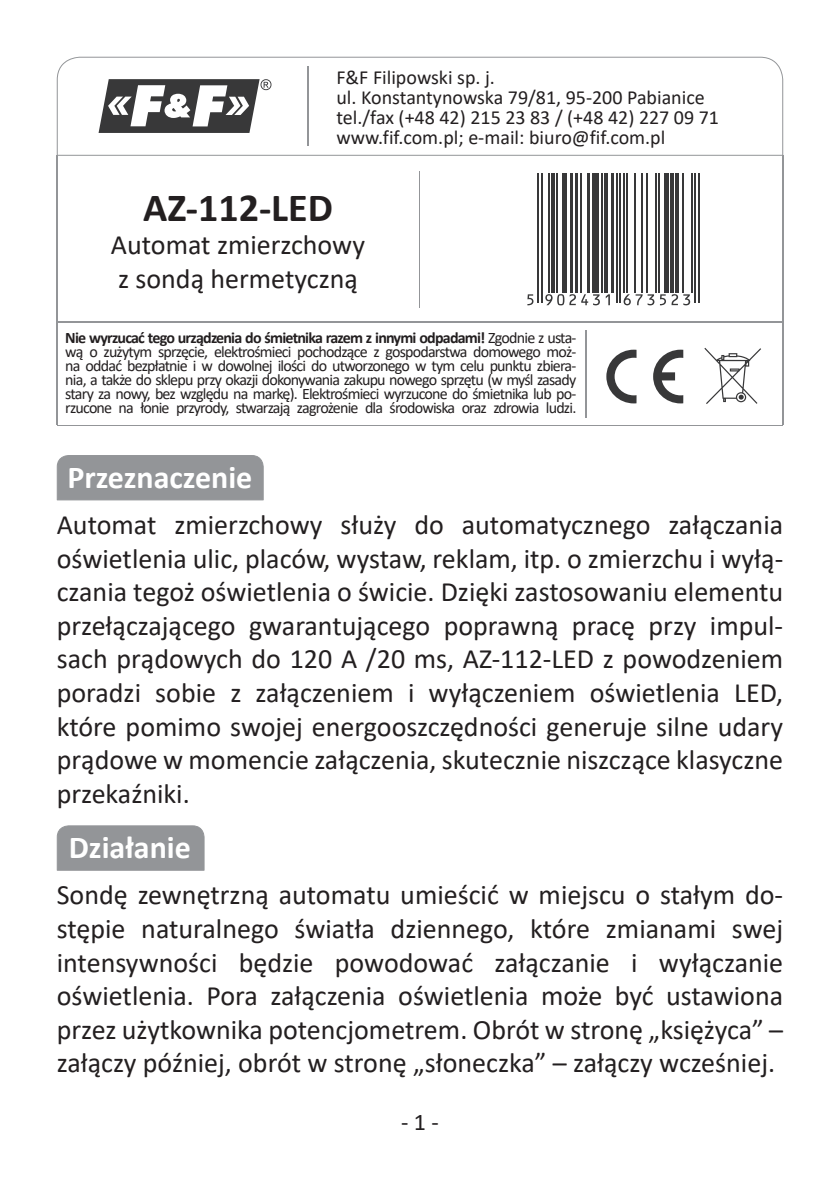
<style>
.page{position:relative;width:840px;height:1191px;background:#fff}
.page>*{position:absolute;margin:0;border:0;box-sizing:border-box;transform-origin:0 0}
.t1{font:700 40px "Calibri";color:#231f20}
.t2{font:700 32px "Calibri";color:#fff}
.t3{font:28px/33.6px "Calibri";color:#231f20;text-align:justify}
.t4{font:24px "Calibri";color:#231f20}
.t5{font:20px/20px "Calibri";color:#231f20}
.t6{font:16px/14px "Calibri";letter-spacing:-.05em;color:#231f20;text-align:justify}
.s1{font-weight:700}
</style>
<div class="page">
<svg style="left:704px;top:348px;width:56px;height:56px"></svg>
<svg style="left:606px;top:350px;width:77px;height:53px"></svg>
<hr style="left:57px;top:322px;width:724px;height:1px;background:#939598">
<hr style="left:584px;top:330px;width:1px;height:88px;background:#939598">
<hr style="left:418px;top:171px;width:1px;height:136px;background:#939598">
<hr style="left:57px;top:425px;width:724px;height:1px;background:#939598">
<svg style="left:527px;top:173px;width:173px;height:133px"></svg>
<hr style="left:537px;top:173px;width:1px;height:130px;background:#383839">
<hr style="left:541px;top:173px;width:1px;height:130px;background:#383839">
<hr style="left:547px;top:173px;width:2px;height:119px;background:#383839">
<hr style="left:551px;top:173px;width:3px;height:119px;background:#383839">
<hr style="left:556px;top:173px;width:1px;height:119px;background:#383839">
<div style="left:561px;top:173px;width:5px;height:119px;background:#383839"></div>
<hr style="left:570px;top:173px;width:3px;height:119px;background:#383839">
<hr style="left:575px;top:173px;width:3px;height:119px;background:#383839">
<hr style="left:580px;top:173px;width:1px;height:119px;background:#383839">
<hr style="left:587px;top:173px;width:2px;height:119px;background:#383839">
<div style="left:592px;top:173px;width:6px;height:119px;background:#383839"></div>
<hr style="left:600px;top:173px;width:1px;height:119px;background:#383839">
<hr style="left:604px;top:173px;width:3px;height:119px;background:#383839">
<hr style="left:610px;top:173px;width:3px;height:119px;background:#383839">
<hr style="left:616px;top:173px;width:1px;height:130px;background:#383839">
<hr style="left:619px;top:173px;width:1px;height:130px;background:#383839">
<hr style="left:622px;top:173px;width:2px;height:119px;background:#383839">
<hr style="left:626px;top:173px;width:1px;height:119px;background:#383839">
<hr style="left:634px;top:173px;width:1px;height:119px;background:#383839">
<hr style="left:641px;top:173px;width:1px;height:119px;background:#383839">
<hr style="left:646px;top:173px;width:1px;height:119px;background:#383839">
<hr style="left:655px;top:173px;width:1px;height:119px;background:#383839">
<hr style="left:658px;top:173px;width:1px;height:119px;background:#383839">
<div style="left:663px;top:173px;width:5px;height:119px;background:#383839"></div>
<hr style="left:670px;top:173px;width:3px;height:119px;background:#383839">
<hr style="left:675px;top:173px;width:3px;height:119px;background:#383839">
<hr style="left:682px;top:173px;width:1px;height:119px;background:#383839">
<hr style="left:690px;top:173px;width:2px;height:119px;background:#383839">
<hr style="left:694px;top:173px;width:1px;height:130px;background:#383839">
<hr style="left:697px;top:173px;width:1px;height:130px;background:#383839">
<svg style="left:527px;top:294px;width:6px;height:11px"></svg>
<svg style="left:545px;top:294px;width:30px;height:11px"></svg>
<svg style="left:581px;top:294px;width:18px;height:11px"></svg>
<svg style="left:605px;top:294px;width:4px;height:11px"></svg>
<svg style="left:623px;top:294px;width:42px;height:11px"></svg>
<svg style="left:671px;top:294px;width:6px;height:11px"></svg>
<svg style="left:683px;top:294px;width:6px;height:11px"></svg>
<svg style="left:57px;top:57px;width:725px;height:99px"></svg>
<div style="left:57px;top:455px;width:206px;height:45px;background:#939598"></div>
<div style="left:57px;top:825px;width:147px;height:45px;background:#939598"></div>
<hr style="left:57px;top:155px;width:1px;height:270px;background:#939598">
<hr style="left:781px;top:155px;width:1px;height:270px;background:#939598">
<p class="t5" style="left:336px;top:67px;width:384px">F&amp;F Filipowski sp. j.<br>ul. Konstantynowska 79/81, 95-200 Pabianice tel./fax (+48 42) 215 23 83 / (+48 42) 227 09 71 www.fif.com.pl; e-mail: biuro@fif.com.pl</p>
<h1 class="t1" style="left:143px;top:179px;width:191px">AZ-112-LED</h1>
<p class="t3" style="left:111px;top:228px;width:256px">Automat zmierzchowy z sondą hermetyczną</p>
<p class="t6" style="left:65px;top:330px;width:512px"><span class="s1">Nie wyrzucać tego urządzenia do śmietnika razem z innymi odpadami!</span> Zgodnie z usta&shy;wą o zużytym sprzęcie, elektrośmieci pochodzące z gospodarstwa domowego moż&shy;na oddać bezpłatnie i w dowolnej ilości do utworzonego w tym celu punktu zbiera&shy;nia, a także do sklepu przy okazji dokonywania zakupu nowego sprzętu (w myśl zasady stary za nowy, bez względu na markę). Elektrośmieci wyrzucone do śmietnika lub po&shy;rzucone na łonie przyrody, stwarzają zagrożenie dla środowiska oraz zdrowia ludzi.</p>
<p class="t2" style="left:67px;top:454px;width:186px">Przeznaczenie</p>
<p class="t3" style="left:57px;top:507px;width:727px">Automat zmierzchowy służy do automatycznego załączania oświetlenia ulic, placów, wystaw, reklam, itp. o zmierzchu i wyłą&shy;czania tegoż oświetlenia o świcie. Dzięki zastosowaniu elementu przełączającego gwarantującego poprawną pracę przy impul&shy;sach prądowych do 120 A /20 ms, AZ-112-LED z powodzeniem poradzi sobie z załączeniem i wyłączeniem oświetlenia LED, które pomimo swojej energooszczędności generuje silne udary prądowe w momencie załączenia, skutecznie niszczące klasyczne przekaźniki.</p>
<p class="t2" style="left:69px;top:825px;width:123px">Działanie</p>
<p class="t3" style="left:57px;top:877px;width:727px">Sondę zewnętrzną automatu umieścić w miejscu o stałym do&shy;stępie naturalnego światła dziennego, które zmianami swej intensywności będzie powodować załączanie i wyłączanie oświetlenia. Pora załączenia oświetlenia może być ustawiona przez użytkownika potencjometrem. Obrót w stronę „księżyca” – załączy później, obrót w stronę „słoneczka” – załączy wcześniej.</p>
<p class="t4" style="left:401px;top:1105px;width:39px">- 1 -</p>
</div>
